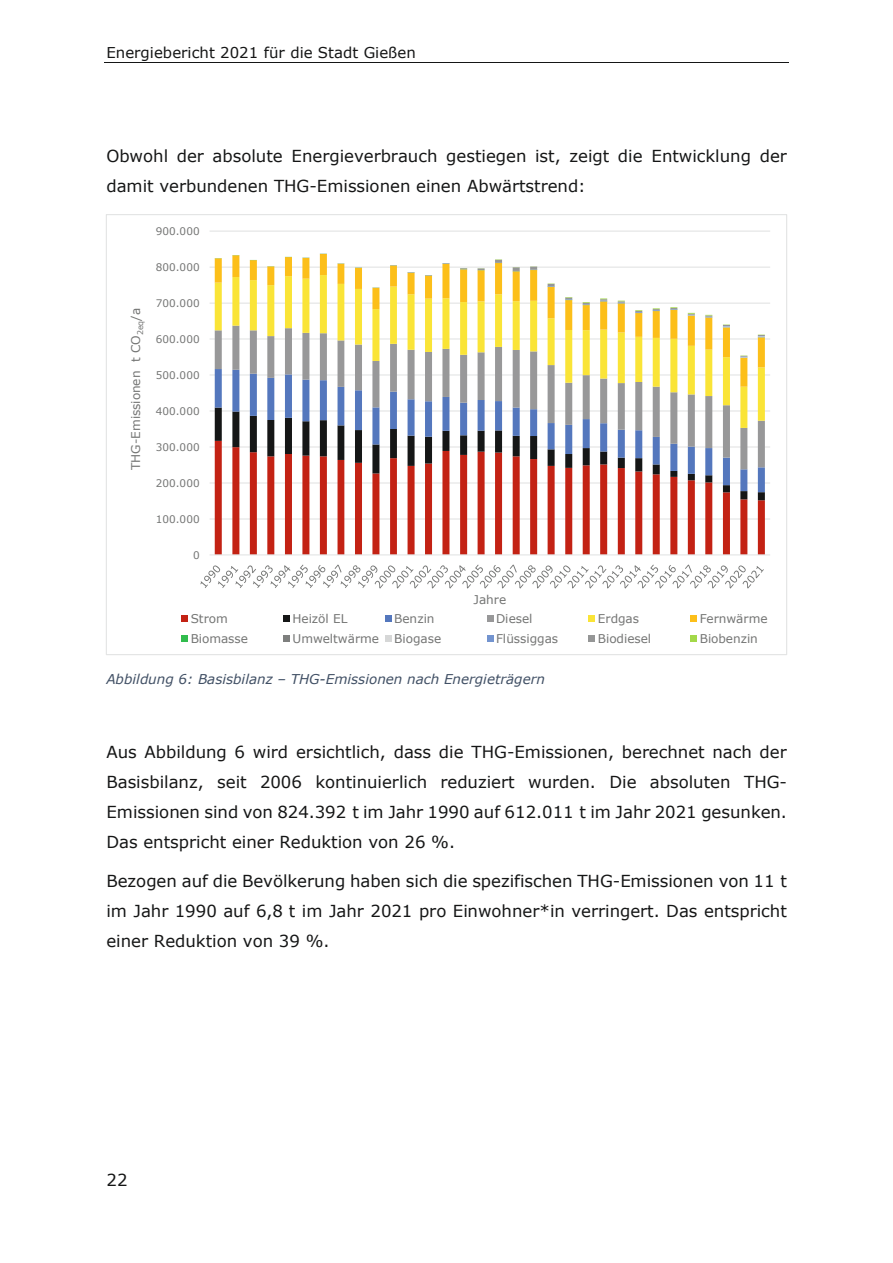
<style>
.page{position:relative;width:893px;height:1263px;background:#fff}
.page>*{position:absolute;margin:0;border:0;box-sizing:border-box;transform-origin:0 0}
.t1{font:16.5px/30px "Verdana";color:#151616;text-align:justify}
.t2{font:15px "Verdana";color:#151616}
.t3{font:italic 13.5px "Verdana";color:#415065}
.t4{font:12px "Verdana";color:#747574}
.t5{font:10.5px "Verdana";color:#747574}
</style>
<div class="page">
<hr style="left:104px;top:62px;width:685px;height:1px;background:#151616">
<hr style="left:210px;top:518px;width:560px;height:2px;background:#e3e4e4">
<hr style="left:210px;top:482px;width:560px;height:2px;background:#e3e4e4">
<hr style="left:210px;top:446px;width:560px;height:2px;background:#e3e4e4">
<hr style="left:210px;top:410px;width:560px;height:2px;background:#e3e4e4">
<hr style="left:210px;top:374px;width:560px;height:2px;background:#e3e4e4">
<hr style="left:210px;top:338px;width:560px;height:2px;background:#e3e4e4">
<hr style="left:210px;top:303px;width:560px;height:1px;background:#e3e4e4">
<hr style="left:210px;top:267px;width:560px;height:1px;background:#e3e4e4">
<hr style="left:210px;top:231px;width:560px;height:1px;background:#e3e4e4">
<svg style="left:215px;top:500px;width:550px;height:54px"></svg>
<svg style="left:215px;top:492px;width:550px;height:8px"></svg>
<svg style="left:215px;top:469px;width:550px;height:23px"></svg>
<svg style="left:215px;top:428px;width:550px;height:41px"></svg>
<svg style="left:215px;top:387px;width:550px;height:41px"></svg>
<svg style="left:215px;top:254px;width:550px;height:133px"></svg>
<svg style="left:338px;top:263px;width:6px;height:2px"></svg>
<svg style="left:372px;top:287px;width:7px;height:2px"></svg>
<svg style="left:408px;top:272px;width:7px;height:2px"></svg>
<svg style="left:442px;top:263px;width:7px;height:2px"></svg>
<svg style="left:460px;top:268px;width:7px;height:2px"></svg>
<svg style="left:478px;top:268px;width:7px;height:3px"></svg>
<svg style="left:495px;top:259px;width:7px;height:5px"></svg>
<svg style="left:513px;top:267px;width:7px;height:5px"></svg>
<svg style="left:530px;top:266px;width:7px;height:5px"></svg>
<svg style="left:548px;top:284px;width:7px;height:4px"></svg>
<svg style="left:565px;top:297px;width:7px;height:4px"></svg>
<svg style="left:583px;top:302px;width:7px;height:4px"></svg>
<svg style="left:600px;top:298px;width:7px;height:4px"></svg>
<svg style="left:618px;top:301px;width:7px;height:3px"></svg>
<svg style="left:635px;top:310px;width:7px;height:4px"></svg>
<svg style="left:653px;top:308px;width:7px;height:4px"></svg>
<svg style="left:670px;top:307px;width:7px;height:4px"></svg>
<svg style="left:688px;top:313px;width:7px;height:4px"></svg>
<svg style="left:705px;top:315px;width:7px;height:3px"></svg>
<svg style="left:723px;top:325px;width:7px;height:3px"></svg>
<svg style="left:740px;top:356px;width:7px;height:3px"></svg>
<svg style="left:758px;top:335px;width:7px;height:3px"></svg>
<hr style="left:210px;top:554px;width:560px;height:1px;background:#e3e4e4">
<svg style="left:200px;top:564px;width:564px;height:25px"></svg>
<div style="left:181px;top:616px;width:7px;height:6px;background:#c32214"></div>
<div style="left:283px;top:616px;width:7px;height:6px;background:#151616"></div>
<svg style="left:385px;top:616px;width:6px;height:6px"></svg>
<svg style="left:487px;top:616px;width:6px;height:6px"></svg>
<div style="left:588px;top:616px;width:7px;height:6px;background:#fae437"></div>
<div style="left:690px;top:616px;width:7px;height:6px;background:#fcbf1a"></div>
<div style="left:181px;top:635px;width:7px;height:7px;background:#31bc4d"></div>
<div style="left:283px;top:635px;width:7px;height:7px;background:#7e7f7e"></div>
<div style="left:385px;top:635px;width:6px;height:7px;background:#d6d7d7"></div>
<div style="left:487px;top:635px;width:6px;height:7px;background:#7394cf"></div>
<div style="left:588px;top:635px;width:7px;height:7px;background:#959696"></div>
<div style="left:690px;top:635px;width:7px;height:7px;background:#a3d849"></div>
<p class="t2" style="left:106px;top:42px;width:311px">Energiebericht 2021 für die Stadt Gießen</p>
<p class="t1" style="left:106px;top:141px;width:682px">Obwohl der absolute Energieverbrauch gestiegen ist, zeigt die Entwicklung der damit verbundenen THG-Emissionen einen Abwärtstrend:</p>
<p class="t5" style="left:156px;top:224px;width:45px">900.000</p>
<p class="t5" style="left:156px;top:260px;width:45px">800.000</p>
<p class="t4" style="left:128px;top:470px;width:163px;rotate:-90deg">THG-Emissionen t CO<sub>2eq</sub>/a</p>
<p class="t5" style="left:156px;top:296px;width:45px">700.000</p>
<p class="t5" style="left:156px;top:332px;width:45px">600.000</p>
<p class="t5" style="left:156px;top:368px;width:45px">500.000</p>
<p class="t5" style="left:156px;top:404px;width:45px">400.000</p>
<p class="t5" style="left:156px;top:440px;width:45px">300.000</p>
<p class="t5" style="left:156px;top:476px;width:45px">200.000</p>
<p class="t5" style="left:156px;top:512px;width:45px">100.000</p>
<p class="t5" style="left:193px;top:548px;width:8px">0</p>
<p class="t4" style="left:474px;top:591px;width:34px">Jahre</p>
<p class="t4" style="left:191px;top:610px;width:39px">Strom</p>
<p class="t4" style="left:292px;top:610px;width:56px">Heizöl EL</p>
<p class="t4" style="left:394px;top:610px;width:42px">Benzin</p>
<p class="t4" style="left:496px;top:610px;width:38px">Diesel</p>
<p class="t4" style="left:598px;top:610px;width:43px">Erdgas</p>
<p class="t4" style="left:700px;top:610px;width:69px">Fernwärme</p>
<p class="t4" style="left:191px;top:630px;width:59px">Biomasse</p>
<p class="t4" style="left:292px;top:630px;width:88px">Umweltwärme</p>
<p class="t4" style="left:394px;top:630px;width:48px">Biogase</p>
<p class="t4" style="left:496px;top:630px;width:64px">Flüssiggas</p>
<p class="t4" style="left:598px;top:630px;width:55px">Biodiesel</p>
<p class="t4" style="left:700px;top:630px;width:60px">Biobenzin</p>
<p class="t3" style="left:106px;top:670px;width:440px">Abbildung 6: Basisbilanz – THG-Emissionen nach Energieträgern</p>
<p class="t1" style="left:106px;top:737px;width:682px">Aus Abbildung 6 wird ersichtlich, dass die THG-Emissionen, berechnet nach der Basisbilanz, seit 2006 kontinuierlich reduziert wurden. Die absoluten THG-Emissionen sind von 824.392 t im Jahr 1990 auf 612.011 t im Jahr 2021 gesunken.<br>Das entspricht einer Reduktion von 26 %.</p>
<p class="t1" style="left:106px;top:866px;width:682px">Bezogen auf die Bevölkerung haben sich die spezifischen THG-Emissionen von 11 t im Jahr 1990 auf 6,8 t im Jahr 2021 pro Einwohner*in verringert. Das entspricht einer Reduktion von 39 %.</p>
<p class="t1" style="left:106px;top:1165px;width:23px">22</p>
</div>
